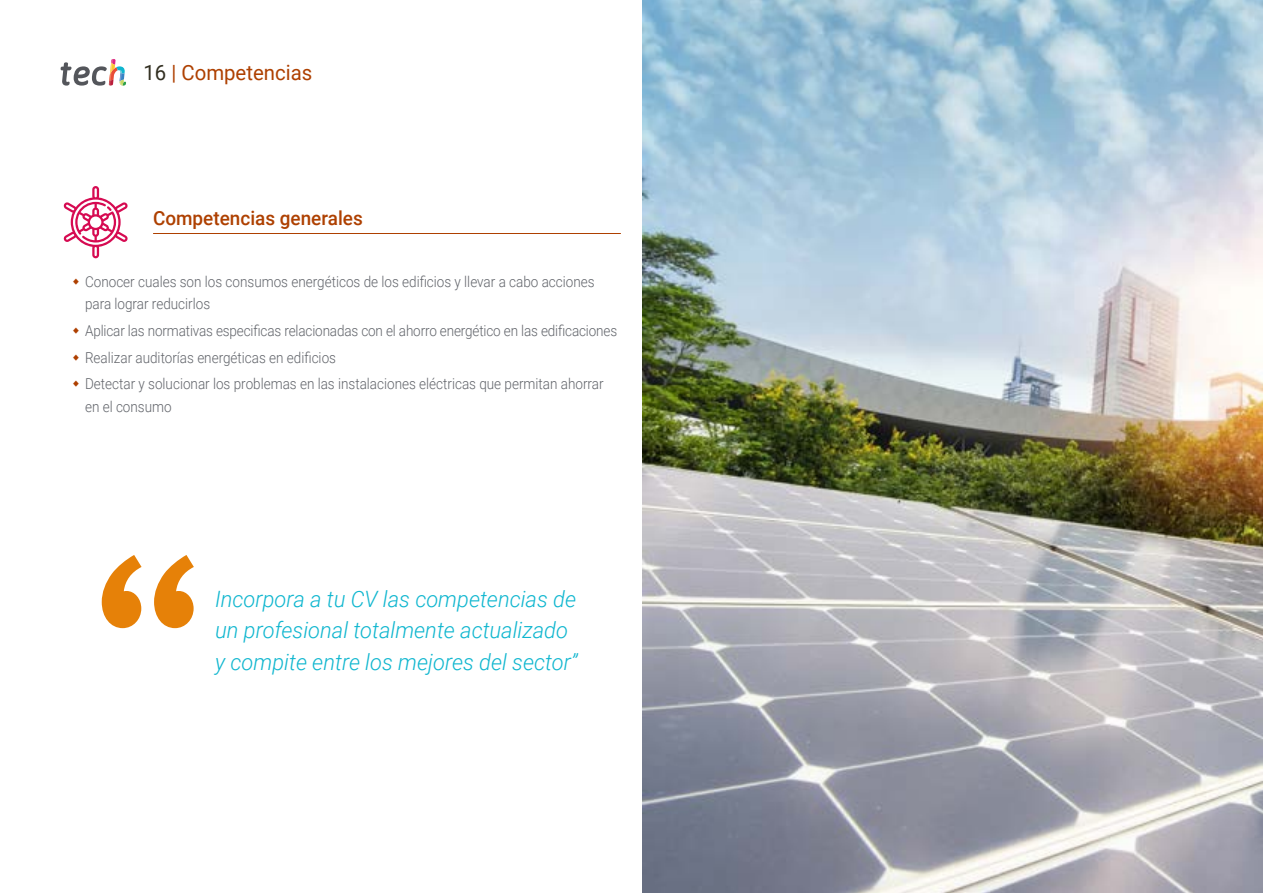
<style>
.page{position:relative;width:1263px;height:893px;background:#fff}
.page>*{position:absolute;margin:0;border:0;box-sizing:border-box;transform-origin:0 0}
.t1{font:italic 300 22.5px/31.5px "Roboto";color:#0fb6cf}
.t2{font:21px "Roboto";color:#ae4000}
.t3{font:500 19.5px "Roboto";color:#ae4000}
.t4{font:300 15px/26.7px "Roboto";color:#61646a;scale:.9 1}
.s1{color:#312e20}
</style>
<div class="page">
<hr style="left:153px;top:233px;width:468px;height:1px;background:#ae4000">
<svg style="left:63px;top:186px;width:65px;height:72px"></svg>
<svg style="left:61px;top:59px;width:65px;height:27px"></svg>
<img style="left:642px;top:0;width:621px;height:893px">
<svg style="left:102px;top:555px;width:92px;height:73px"></svg>
<h2 class="t2" style="left:144px;top:57px;width:170px"><span class="s1">16</span> | Competencias</h2>
<h3 class="t3" style="left:153px;top:205px;width:211px">Competencias generales</h3>
<p class="t4" style="left:85px;top:269px;width:568px;line-height:22.5px">Conocer cuales son los consumos energéticos de los edificios y llevar a cabo acciones para lograr reducirlos</p>
<p class="t4" style="left:85px;top:317px;width:593px">Aplicar las normativas especificas relacionadas con el ahorro energético en las edificaciones<br>Realizar auditorías energéticas en edificios<br>Detectar y solucionar los problemas en las instalaciones eléctricas que permitan ahorrar</p>
<p class="t4" style="left:85px;top:393px;width:98px">en el consumo</p>
<h1 class="t1" style="left:215px;top:582px;width:364px">Incorpora a tu CV las competencias de un profesional totalmente actualizado y compite entre los mejores del sector”</h1>
</div>
